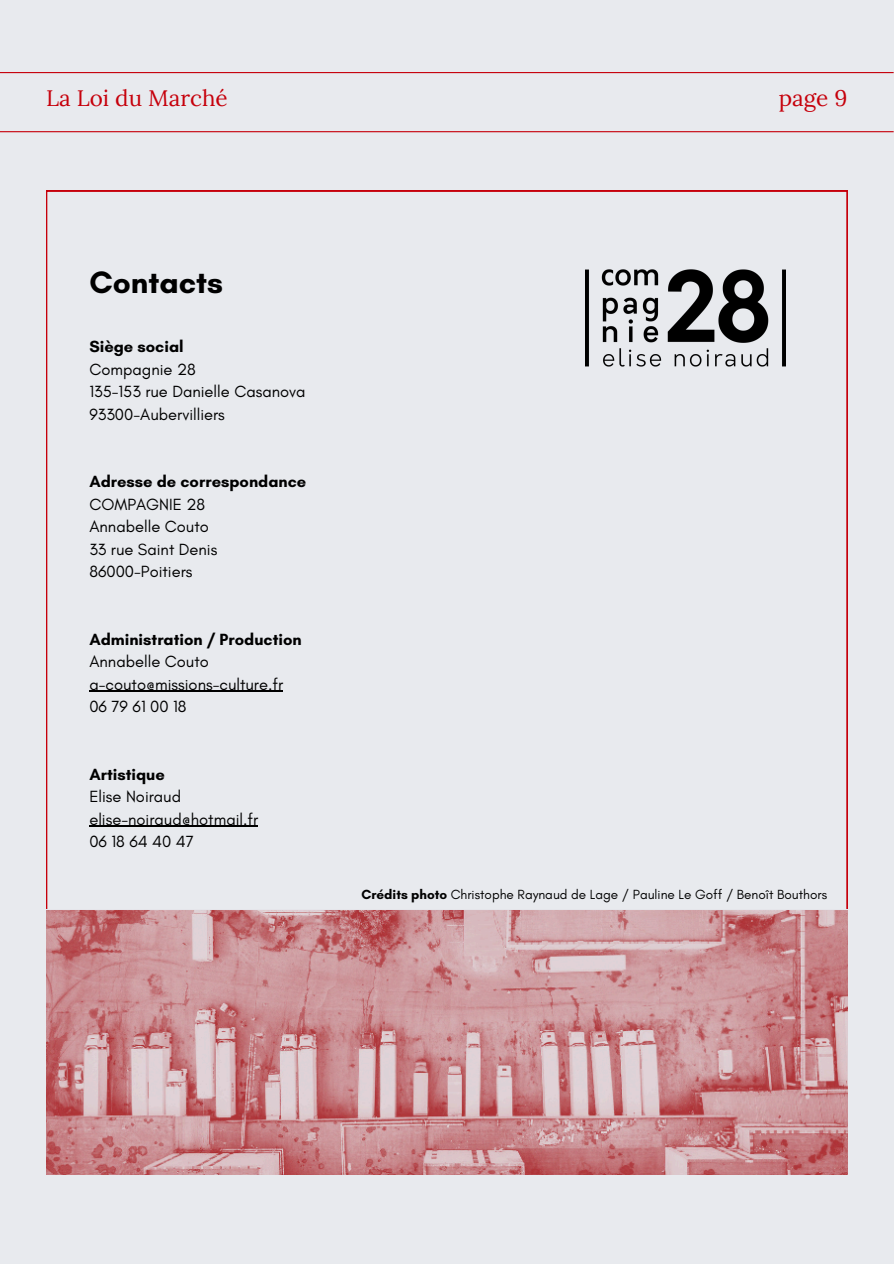
<style>
.page{position:relative;width:894px;height:1264px;background:#fff}
.page>*{position:absolute;margin:0;border:0;box-sizing:border-box;transform-origin:0 0}
.t1{font:700 31.5px "Glacial Indifference";color:#000}
.t2{font:22.5px "Lora";color:#c6000b}
.t3{font:16.5px/22.5px "Glacial Indifference";color:#000}
.t4{font:13.5px "Glacial Indifference";color:#000}
.s1{font-weight:700}
</style>
<div class="page">
<div style="left:0;top:0;width:893px;height:1263px;background:#e8eaee"></div>
<img style="left:46px;top:910px;width:801px;height:264px">
<hr style="left:0;top:131px;width:893px;height:1px;background:#c6000b">
<hr style="left:0;top:72px;width:893px;height:1px;background:#c6000b">
<img style="left:585px;top:269px;width:200px;height:98px">
<hr style="left:89px;top:690px;width:194px;height:2px;background:#000">
<hr style="left:89px;top:825px;width:169px;height:2px;background:#000">
<h2 class="t2" style="left:46px;top:84px;width:183px">La Loi du Marché</h2>
<h1 class="t2" style="left:778px;top:84px;width:70px">page 9</h1>
<p class="t1" style="left:89px;top:263px;width:135px">Contacts</p>
<h3 class="t3" style="left:89px;top:335px;width:218px"><span class="s1">Siège social<br></span>Compagnie 28<br>135-153 rue Danielle Casanova<br>93300-Aubervilliers</h3>
<h3 class="t3" style="left:89px;top:470px;width:218px"><span class="s1">Adresse de correspondance<br></span>COMPAGNIE 28<br>Annabelle Couto<br>33 rue Saint Denis<br>86000-Poitiers</h3>
<h3 class="t3" style="left:89px;top:627px;width:214px"><span class="s1">Administration / Production<br></span>Annabelle Couto a-couto@missions-culture.fr<br>06 79 61 00 18</h3>
<h3 class="t3" style="left:89px;top:762px;width:170px"><span class="s1">Artistique<br></span>Elise Noiraud elise-noiraud@hotmail.fr<br>06 18 64 40 47</h3>
<p class="t4" style="left:361px;top:886px;width:467px"><span class="s1">Crédits photo</span> Christophe Raynaud de Lage / Pauline Le Goff / Benoît Bouthors</p>
</div>
